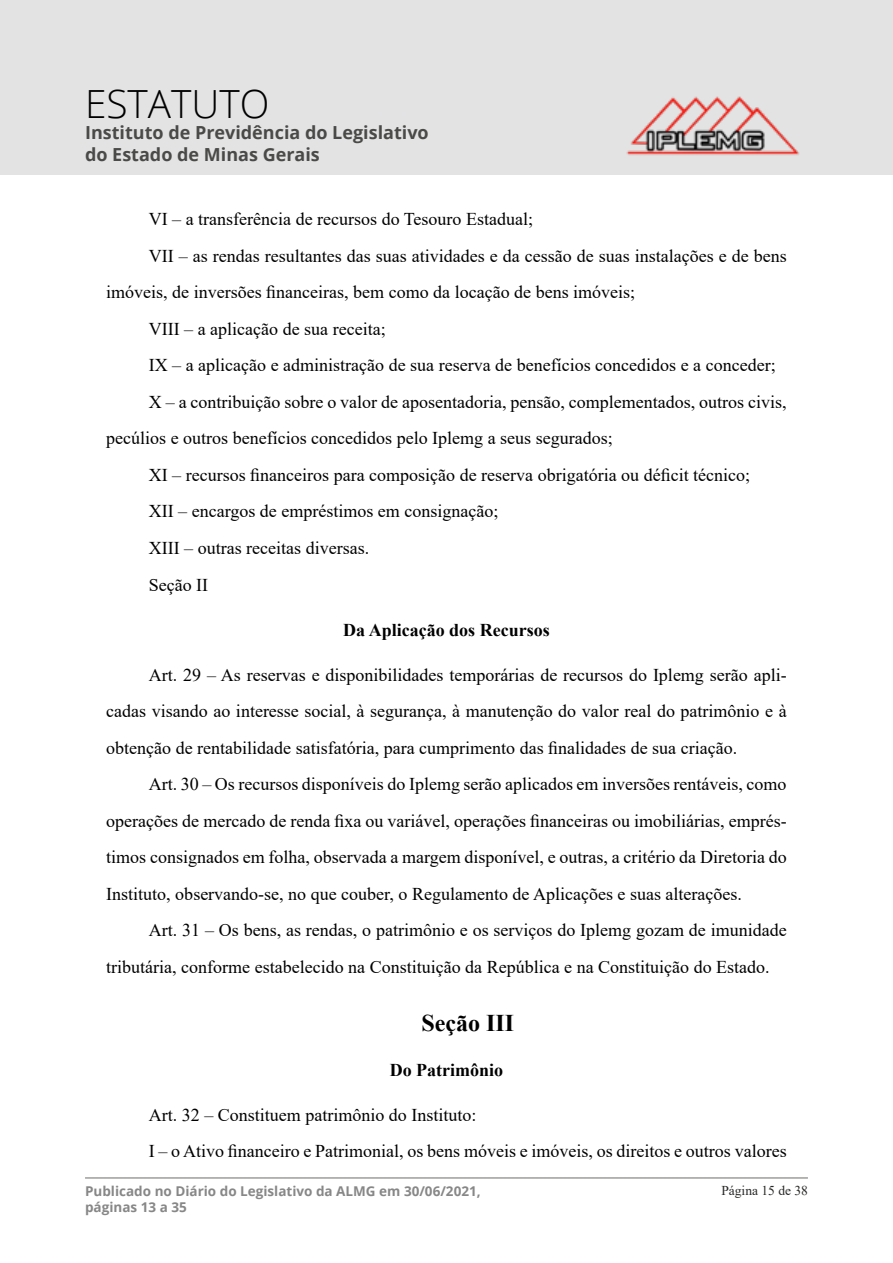
<style>
.page{position:relative;width:893px;height:1263px;background:#fff}
.page>*{position:absolute;margin:0;border:0;box-sizing:border-box;transform-origin:0 0}
.t1{font:300 38.85px "Open Sans";color:#000}
.t2{font:700 24px "Times New Roman";color:#000}
.t3{font:18px/36.6px "Times New Roman";color:#000;text-align:justify}
.t4{font:700 18px/21.6px "Open Sans";color:#4a4a49}
.t5{font:700 18px "Times New Roman";color:#000}
.t6{font:700 13.5px/16.2px "Open Sans";color:#878787}
.t7{font:13.5px "Times New Roman";color:#282827}
</style>
<div class="page">
<div style="left:0;top:0;width:893px;height:175px;background:#e3e3e3"></div>
<hr style="left:85px;top:1177px;width:723px;height:2px;background:#9d9d9c">
<img style="left:626px;top:96px;width:173px;height:59px">
<h1 class="t1" style="left:85px;top:77px;width:186px">ESTATUTO</h1>
<p class="t4" style="left:85px;top:121px;width:345px">Instituto de Previdência do Legislativo do Estado de Minas Gerais</p>
<p class="t3" style="left:149px;top:200px;width:386px">VI – a transferência de recursos do Tesouro Estadual;</p>
<p class="t3" style="left:149px;top:237px;width:639px">VII – as rendas resultantes das suas atividades e da cessão de suas instalações e de bens</p>
<p class="t3" style="left:106px;top:273px;width:530px">imóveis, de inversões financeiras, bem como da locação de bens imóveis;</p>
<p class="t3" style="left:149px;top:310px;width:238px">VIII – a aplicação de sua receita;</p>
<p class="t3" style="left:149px;top:346px;width:628px">IX – a aplicação e administração de sua reserva de benefícios concedidos e a conceder;</p>
<p class="t3" style="left:149px;top:383px;width:639px">X – a contribuição sobre o valor de aposentadoria, pensão, complementados, outros civis,</p>
<p class="t3" style="left:106px;top:419px;width:508px">pecúlios e outros benefícios concedidos pelo Iplemg a seus segurados;</p>
<p class="t3" style="left:149px;top:456px;width:603px">XI – recursos financeiros para composição de reserva obrigatória ou déficit técnico;</p>
<p class="t3" style="left:149px;top:493px;width:351px">XII – encargos de empréstimos em consignação;</p>
<p class="t3" style="left:149px;top:529px;width:222px">XIII – outras receitas diversas.</p>
<p class="t3" style="left:149px;top:566px;width:61px">Seção II</p>
<p class="t5" style="left:343px;top:617px;width:208px">Da Aplicação dos Recursos</p>
<p class="t3" style="left:106px;top:656px;width:682px;text-indent:43px">Art. 29 – As reservas e disponibilidades temporárias de recursos do Iplemg serão apli&shy;cadas visando ao interesse social, à segurança, à manutenção do valor real do patrimônio e à obtenção de rentabilidade satisfatória, para cumprimento das finalidades de sua criação.</p>
<p class="t3" style="left:106px;top:765px;width:682px;text-indent:43px">Art. 30 – Os recursos disponíveis do Iplemg serão aplicados em inversões rentáveis, como operações de mercado de renda fixa ou variável, operações financeiras ou imobiliárias, emprés&shy;timos consignados em folha, observada a margem disponível, e outras, a critério da Diretoria do Instituto, observando-se, no que couber, o Regulamento de Aplicações e suas alterações.</p>
<p class="t3" style="left:106px;top:911px;width:682px;text-indent:43px">Art. 31 – Os bens, as rendas, o patrimônio e os serviços do Iplemg gozam de imunidade tributária, conforme estabelecido na Constituição da República e na Constituição do Estado.</p>
<h2 class="t2" style="left:421px;top:1005px;width:94px">Seção III</h2>
<p class="t5" style="left:390px;top:1057px;width:115px">Do Patrimônio</p>
<p class="t3" style="left:149px;top:1096px;width:639px">Art. 32 – Constituem patrimônio do Instituto:<br>I – o Ativo financeiro e Patrimonial, os bens móveis e imóveis, os direitos e outros valores</p>
<p class="t6" style="left:85px;top:1182px;width:397px">Publicado no Diário do Legislativo da ALMG em 30/06/2021, páginas 13 a 35</p>
<p class="t7" style="left:721px;top:1181px;width:88px">Página 15 de 38</p>
</div>
